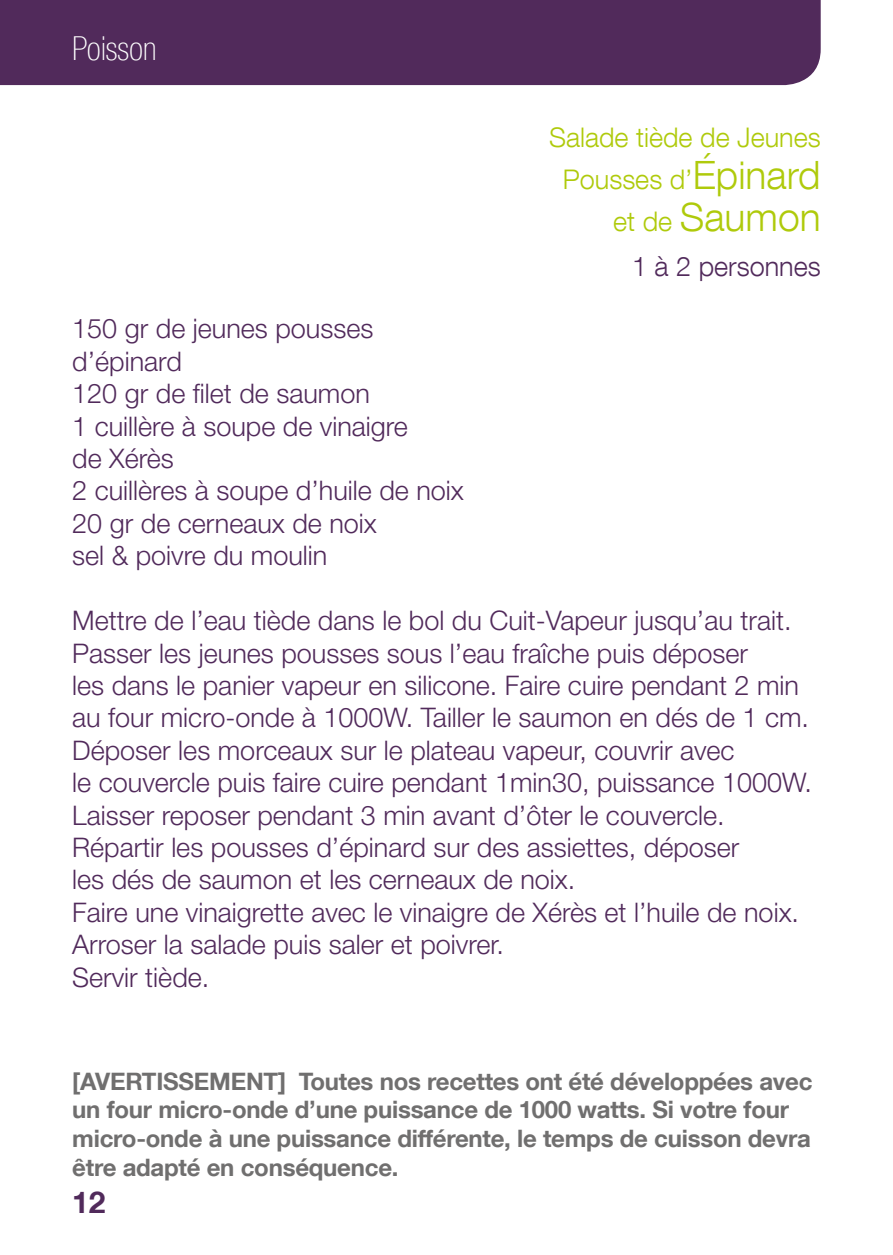
<style>
.page{position:relative;width:893px;height:1255px;background:#fff}
.page>*{position:absolute;margin:0;border:0;box-sizing:border-box;transform-origin:0 0}
.t1{font:300 39px "Helvetica Neue LT Com";color:#afca0b}
.t2{font:100 condensed 33px "Helvetica Neue LT Com";color:#fff}
.t3{font:700 30px "Helvetica Neue LT Com";color:#512a5b}
.t4{font:300 27px/32.4px "Helvetica Neue LT Pro";color:#512a5b}
.t5{font:300 27px/42px "Helvetica Neue LT Com";color:#afca0b;text-align:center}
.t6{font:300 27px "Helvetica Neue LT Com";color:#512a5b}
.t7{font:700 24px/28.8px "Helvetica Neue LT Com";letter-spacing:-.01em;color:#706f6f}
.s1{font-size:39px}
.s2{font-size:27px}
</style>
<div class="page">
<div style="left:0;top:0;width:821px;height:85px;background:#512a5b"></div>
<p class="t2" style="left:72px;top:29px;width:86px">Poisson</p>
<p class="t5" style="left:549px;top:116px;width:273px">Salade tiède de Jeunes<br>Pousses d’<span class="s1">Épinard</span></p>
<h1 class="t1" style="left:613px;top:193px;width:209px"><span class="s2">et de</span> Saumon</h1>
<p class="t6" style="left:632px;top:250px;width:190px">1 à 2 personnes</p>
<p class="t4" style="left:72px;top:312px;width:393px">150 gr de jeunes pousses d’épinard<br>120 gr de filet de saumon<br>1 cuillère à soupe de vinaigre<br>de Xérès<br>2 cuillères à soupe d’huile de noix<br>20 gr de cerneaux de noix<br>sel &amp; poivre du moulin</p>
<p class="t4" style="left:72px;top:603px;width:741px">Mettre de l’eau tiède dans le bol du Cuit-Vapeur jusqu’au trait.<br>Passer les jeunes pousses sous l’eau fraîche puis déposer<br>les dans le panier vapeur en silicone. Faire cuire pendant 2 min au four micro-onde à 1000W. Tailler le saumon en dés de 1 cm.<br>Déposer les morceaux sur le plateau vapeur, couvrir avec<br>le couvercle puis faire cuire pendant 1min30, puissance 1000W.<br>Laisser reposer pendant 3 min avant d’ôter le couvercle.<br>Répartir les pousses d’épinard sur des assiettes, déposer<br>les dés de saumon et les cerneaux de noix.<br>Faire une vinaigrette avec le vinaigre de Xérès et l’huile de noix.<br>Arroser la salade puis saler et poivrer.<br>Servir tiède.</p>
<p class="t7" style="left:72px;top:1065px;width:742px">[AVERTISSEMENT] Toutes nos recettes ont été développées avec un four micro-onde d’une puissance de 1000 watts. Si votre four micro-onde à une puissance différente, le temps de cuisson devra être adapté en conséquence.</p>
<p class="t3" style="left:72px;top:1182px;width:35px">12</p>
</div>
